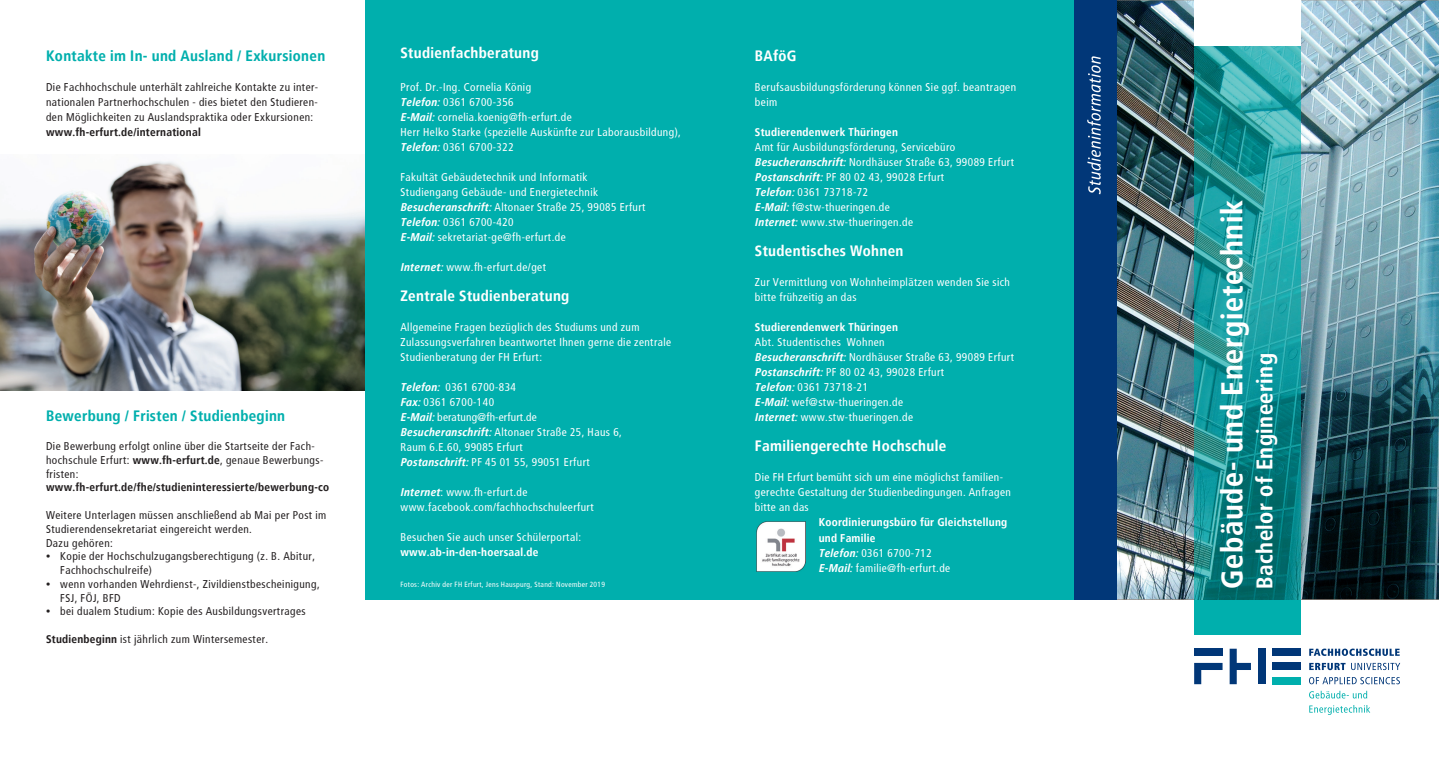
<style>
.page{position:relative;width:1439px;height:766px;background:#fff}
.page>*{position:absolute;margin:0;border:0;box-sizing:border-box;transform-origin:0 0}
.t1{font:700 30px "Transit";color:#fff}
.t2{font:700 22.5px "Transit";color:#fff}
.t3{font:700 15px "Transit";color:#fff}
.t4{font:700 15px "Transit";color:#00afad}
.t5{font:11.25px/15px "Transit";color:#fff}
.t6{font:11.25px/13.8px "Transit";color:#231f20}
.t7{font:700 11.25px/15px "Transit";color:#fff}
.t8{font:700 11.25px "Transit";color:#231f20}
.t9{font:7.5px "Transit";color:#fff}
.s1{font-weight:700}
.s2{font-family:"Myriad Pro";font-size:15px}
.s3{font-weight:700;font-style:italic}
.s4{font-style:italic}
.s5{font-weight:400}
</style>
<div class="page">
<img style="left:0;top:161px;width:365px;height:229px">
<div style="left:365px;top:0;width:709px;height:599px;background:#00afad"></div>
<img style="left:1116px;top:0;width:323px;height:599px">
<div style="left:1074px;top:0;width:42px;height:599px;background:#013778"></div>
<div style="left:1194px;top:0;width:106px;height:46px;background:#fff"></div>
<div style="left:1194px;top:599px;width:106px;height:35px;background:#00afad"></div>
<img style="left:1194px;top:46px;width:106px;height:553px">
<div style="left:1272px;top:662px;width:28px;height:7px;background:#013778"></div>
<div style="left:1272px;top:648px;width:28px;height:7px;background:#013778"></div>
<div style="left:1272px;top:677px;width:28px;height:7px;background:#00afad"></div>
<div style="left:1258px;top:648px;width:7px;height:36px;background:#013778"></div>
<svg style="left:1229px;top:648px;width:22px;height:36px"></svg>
<div style="left:1194px;top:648px;width:28px;height:7px;background:#013778"></div>
<svg style="left:1194px;top:662px;width:28px;height:22px"></svg>
<svg style="left:1309px;top:648px;width:90px;height:7px"></svg>
<svg style="left:1309px;top:662px;width:91px;height:8px"></svg>
<svg style="left:1309px;top:677px;width:91px;height:7px"></svg>
<svg style="left:1309px;top:690px;width:58px;height:8px"></svg>
<svg style="left:1309px;top:705px;width:61px;height:9px"></svg>
<svg style="left:1087px;top:56px;width:13px;height:138px"></svg>
<img style="left:756px;top:521px;width:49px;height:50px">
<h3 class="t4" style="left:46px;top:46px;width:281px">Kontakte im In- und Ausland / Exkursionen</h3>
<p class="t6" style="left:46px;top:80px;width:274px;line-height:15px;text-align:justify">Die Fachhochschule unterhält zahlreiche Kontakte zu inter&shy;nationalen Partnerhochschulen - dies bietet den Studieren&shy;den Möglichkeiten zu Auslandspraktika oder Exkursionen:</p>
<p class="t8" style="left:46px;top:125px;width:156px">www.fh-erfurt.de/international</p>
<h3 class="t4" style="left:46px;top:406px;width:241px">Bewerbung / Fristen / Studienbeginn</h3>
<p class="t6" style="left:46px;top:439px;width:279px">Die Bewerbung erfolgt online über die Startseite der Fach&shy;hochschule Erfurt: <span class="s1">www.fh-erfurt.de</span>, genaue Bewerbungs&shy;fristen:</p>
<p class="t8" style="left:46px;top:480px;width:285px">www.fh-erfurt.de/fhe/studieninteressierte/bewerbung-co</p>
<p class="t6" style="left:46px;top:508px;width:282px">Weitere Unterlagen müssen anschließend ab Mai per Post im<br>Studierendensekretariat eingereicht werden.<br>Dazu gehören:</p>
<p class="t6" style="left:60px;top:549px;width:257px;text-indent:-14px"><span class="s2">•</span> Kopie der Hochschulzugangsberechtigung (z. B. Abitur,<br>Fachhochschulreife)</p>
<p class="t6" style="left:60px;top:577px;width:261px;text-indent:-14px"><span class="s2">•</span> wenn vorhanden Wehrdienst-, Zivildienstbescheinigung,<br>FSJ, FÖJ, BFD</p>
<p class="t6" style="left:46px;top:604px;width:261px"><span class="s2">•</span> bei dualem Studium: Kopie des Ausbildungsvertrages</p>
<p class="t6" style="left:46px;top:632px;width:224px"><span class="s1">Studienbeginn</span> ist jährlich zum Wintersemester.</p>
<h3 class="t3" style="left:400px;top:43px;width:140px">Studienfachberatung</h3>
<p class="t5" style="left:400px;top:80px;width:282px">Prof. Dr.-Ing. Cornelia König<br><span class="s3">Telefon:</span> 0361 6700-356<br><span class="s3">E-Mail:</span> cornelia.koenig@fh-erfurt.de<br>Herr Helko Starke (spezielle Auskünfte zur Laborausbildung), <span class="s3">Telefon:</span> 0361 6700-322</p>
<p class="t5" style="left:400px;top:170px;width:247px">Fakultät Gebäudetechnik und Informatik Studiengang Gebäude- und Energietechnik <span class="s3">Besucheranschrift:</span> Altonaer Straße 25, 99085 Erfurt <span class="s3">Telefon:</span> 0361 6700-420<br><span class="s3">E-Mail:</span> sekretariat-ge@fh-erfurt.de</p>
<p class="t5" style="left:400px;top:260px;width:147px"><span class="s3">Internet:</span> www.fh-erfurt.de/get</p>
<h3 class="t3" style="left:400px;top:286px;width:171px">Zentrale Studienberatung</h3>
<p class="t5" style="left:400px;top:320px;width:273px">Allgemeine Fragen bezüglich des Studiums und zum<br>Zulassungsverfahren beantwortet Ihnen gerne die zentrale<br>Studienberatung der FH Erfurt:</p>
<p class="t5" style="left:400px;top:380px;width:223px"><span class="s3">Telefon:</span> 0361 6700-834<br><span class="s3">Fax:</span> 0361 6700-140<br><span class="s3">E-Mail:</span> beratung@fh-erfurt.de<br><span class="s3">Besucheranschrift:</span> Altonaer Straße 25, Haus 6,<br>Raum 6.E.60, 99085 Erfurt<br><span class="s3">Postanschrift:</span> PF 45 01 55, 99051 Erfurt</p>
<p class="t5" style="left:400px;top:485px;width:195px"><span class="s3">Internet</span>: www.fh-erfurt.de www.facebook.com/fachhochschuleerfurt</p>
<p class="t5" style="left:400px;top:530px;width:183px">Besuchen Sie auch unser Schülerportal:</p>
<p class="t7" style="left:400px;top:544px;width:140px">www.ab-in-den-hoersaal.de</p>
<p class="t9" style="left:400px;top:579px;width:206px">Fotos: Archiv der FH Erfurt, Jens Hauspurg, Stand: November 2019</p>
<h3 class="t3" style="left:755px;top:46px;width:43px">BAföG</h3>
<p class="t5" style="left:755px;top:80px;width:263px">Berufsausbildungsförderung können Sie ggf. beantragen beim</p>
<p class="t7" style="left:755px;top:124px;width:145px">Studierendenwerk Thüringen</p>
<p class="t5" style="left:755px;top:140px;width:261px">Amt für Ausbildungsförderung, Servicebüro <span class="s3">Besucheranschrift:</span> Nordhäuser Straße 63, 99089 Erfurt <span class="s3">Postanschrift:</span> PF 80 02 43, 99028 Erfurt<br><span class="s3">Telefon:</span> 0361 73718-72<br><span class="s3">E-Mail:</span> f@stw-thueringen.de<br><span class="s3">Internet:</span> www.stw-thueringen.de</p>
<h3 class="t3" style="left:755px;top:241px;width:150px">Studentisches Wohnen</h3>
<p class="t5" style="left:755px;top:275px;width:257px">Zur Vermittlung von Wohnheimplätzen wenden Sie sich bitte frühzeitig an das</p>
<p class="t7" style="left:755px;top:319px;width:145px">Studierendenwerk Thüringen</p>
<p class="t5" style="left:755px;top:335px;width:261px">Abt. Studentisches Wohnen<br><span class="s3">Besucheranschrift:</span> Nordhäuser Straße 63, 99089 Erfurt <span class="s3">Postanschrift:</span> PF 80 02 43, 99028 Erfurt<br><span class="s3">Telefon:</span> 0361 73718-21<br><span class="s3">E-Mail:</span> wef@stw-thueringen.de<br><span class="s3">Internet:</span> www.stw-thueringen.de</p>
<h3 class="t3" style="left:755px;top:436px;width:193px">Familiengerechte Hochschule</h3>
<p class="t5" style="left:755px;top:470px;width:258px">Die FH Erfurt bemüht sich um eine möglichst familien&shy;gerechte Gestaltung der Studienbedingungen. Anfragen bitte an das</p>
<p class="t7" style="left:819px;top:514px;width:190px">Koordinierungsbüro für Gleichstellung und Familie<br><span class="s4">Telefon:</span> <span class="s5">0361 6700-712<br></span><span class="s4">E-Mail:</span> <span class="s5">familie@fh-erfurt.de</span></p>
<h1 class="t1" style="left:1213px;top:588px;width:390px;rotate:-90deg">Gebäude- und Energietechnik</h1>
<h2 class="t2" style="left:1250px;top:588px;width:237px;rotate:-90deg">Bachelor of Engineering</h2>
</div>
